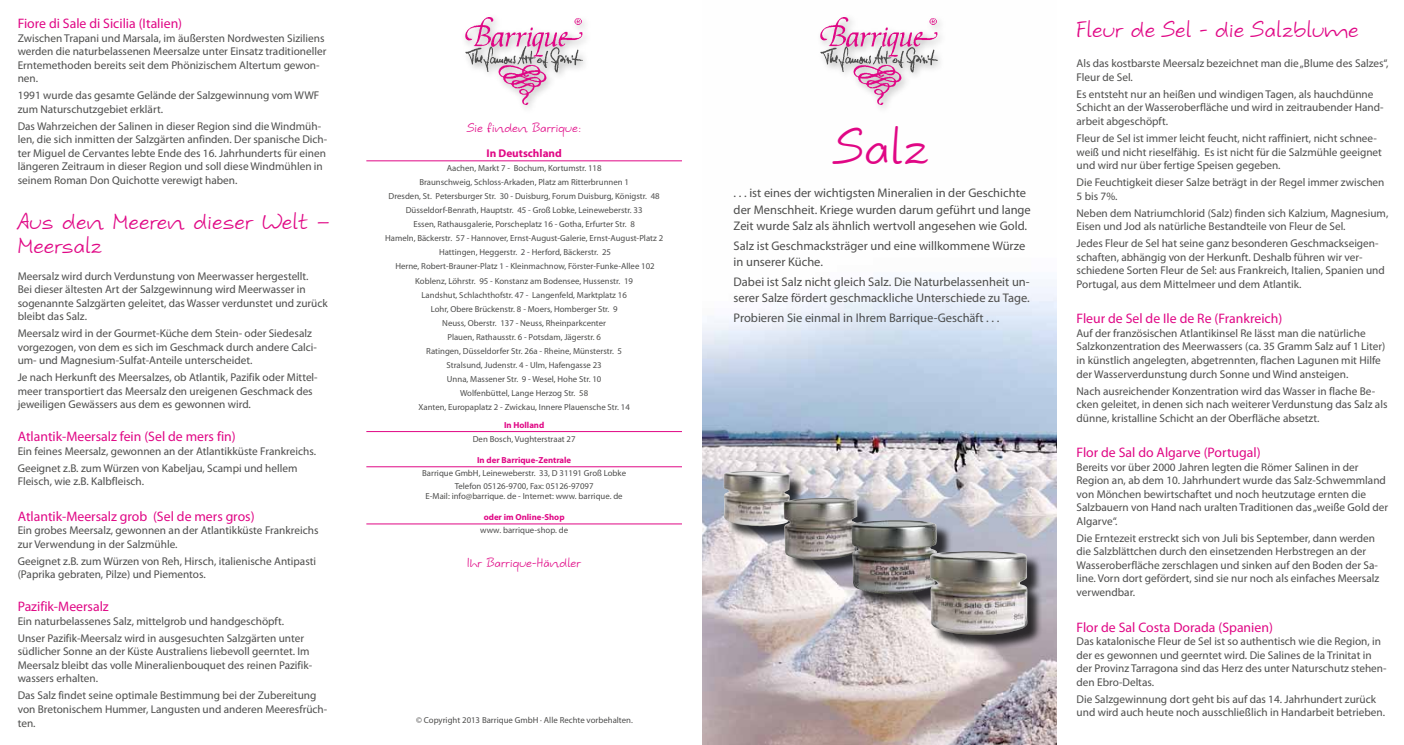
<style>
.page{position:relative;width:1404px;height:745px;background:#fff}
.page>*{position:absolute;margin:0;border:0;box-sizing:border-box;transform-origin:0 0}
.t1{font:45px "Hybi 4";color:#e00785}
.t2{font:20px/24px "Hybi 4";color:#e00785}
.t3{font:13.75px "Myriad Pro";color:#e00785}
.t4{font:12.5px/16.2px "Myriad Pro";color:#4d4d4c}
.t5{font:11.25px/13.5px "Myriad Pro";color:#4d4d4c}
.t6{font:11.25px "Hybi 4";color:#e00785}
.t7{font:700 11.25px "Myriad Pro";color:#e00785}
.t8{font:8.75px/14px "Myriad Pro";color:#4d4d4c;text-align:center}
.t9{font:700 8.75px "Myriad Pro";color:#e00785}
</style>
<div class="page">
<img style="left:702px;top:280px;width:354px;height:464px">
<hr style="left:366px;top:160px;width:316px;height:1px;background:#e00785">
<hr style="left:366px;top:431px;width:316px;height:1px;background:#e00785">
<hr style="left:366px;top:466px;width:316px;height:1px;background:#e00785">
<hr style="left:366px;top:523px;width:316px;height:1px;background:#e00785">
<img style="left:465px;top:18px;width:117px;height:87px">
<img style="left:465px;top:47px;width:117px;height:25px">
<img style="left:820px;top:18px;width:117px;height:87px">
<img style="left:820px;top:47px;width:117px;height:25px">
<div style="left:725px;top:472px;width:80px;height:69px;background:#000;opacity:.75"></div>
<img style="left:723px;top:470px;width:67px;height:56px">
<div style="left:785px;top:499px;width:87px;height:76px;background:#000;opacity:.75"></div>
<img style="left:783px;top:497px;width:74px;height:64px">
<div style="left:853px;top:521px;width:99px;height:88px;background:#000;opacity:.75"></div>
<img style="left:850px;top:519px;width:87px;height:75px">
<div style="left:931px;top:552px;width:112px;height:98px;background:#000;opacity:.75"></div>
<img style="left:929px;top:550px;width:99px;height:84px">
<p class="t3" style="left:18px;top:15px;width:166px">Fiore di Sale di Sicilia (Italien)</p>
<p class="t5" style="left:18px;top:31px;width:310px">Zwischen Trapani und Marsala, im äußersten Nordwesten Siziliens werden die naturbelassenen Meersalze unter Einsatz traditioneller Erntemethoden bereits seit dem Phönizischem Altertum gewon&shy;nen.</p>
<p class="t5" style="left:18px;top:88px;width:303px">1991 wurde das gesamte Gelände der Salzgewinnung vom WWF zum Naturschutzgebiet erklärt.</p>
<p class="t5" style="left:18px;top:119px;width:311px">Das Wahrzeichen der Salinen in dieser Region sind die Windmüh&shy;len, die sich inmitten der Salzgärten anfinden. Der spanische Dich&shy;ter Miguel de Cervantes lebte Ende des 16. Jahrhunderts für einen längeren Zeitraum in dieser Region und soll diese Windmühlen in seinem Roman Don Quichotte verewigt haben.</p>
<h2 class="t2" style="left:18px;top:212px;width:313px">Aus den Meeren dieser Welt –<br>Meersalz</h2>
<p class="t5" style="left:18px;top:268px;width:311px">Meersalz wird durch Verdunstung von Meerwasser hergestellt.<br>Bei dieser ältesten Art der Salzgewinnung wird Meerwasser in sogenannte Salzgärten geleitet, das Wasser verdunstet und zurück bleibt das Salz.</p>
<p class="t5" style="left:18px;top:326px;width:301px">Meersalz wird in der Gourmet-Küche dem Stein- oder Siedesalz vorgezogen, von dem es sich im Geschmack durch andere Calci&shy;um- und Magnesium-Sulfat-Anteile unterscheidet.</p>
<p class="t5" style="left:18px;top:370px;width:301px">Je nach Herkunft des Meersalzes, ob Atlantik, Pazifik oder Mittel&shy;meer transportiert das Meersalz den ureigenen Geschmack des jeweiligen Gewässers aus dem es gewonnen wird.</p>
<p class="t3" style="left:18px;top:427px;width:219px">Atlantik-Meersalz fein (Sel de mers fin)</p>
<p class="t5" style="left:18px;top:442px;width:300px;line-height:17px">Ein feines Meersalz, gewonnen an der Atlantikküste Frankreichs.<br>Geeignet z.B. zum Würzen von Kabeljau, Scampi und hellem</p>
<p class="t5" style="left:18px;top:474px;width:128px">Fleisch, wie z.B. Kalbfleisch.</p>
<p class="t3" style="left:18px;top:507px;width:238px">Atlantik-Meersalz grob (Sel de mers gros)</p>
<p class="t5" style="left:18px;top:523px;width:302px">Ein grobes Meersalz, gewonnen an der Atlantikküste Frankreichs zur Verwendung in der Salzmühle.</p>
<p class="t5" style="left:18px;top:554px;width:300px">Geeignet z.B. zum Würzen von Reh, Hirsch, italienische Antipasti (Paprika gebraten, Pilze) und Piementos.</p>
<p class="t3" style="left:18px;top:597px;width:93px">Pazifik-Meersalz</p>
<p class="t5" style="left:18px;top:612px;width:288px;line-height:17px">Ein naturbelassenes Salz, mittelgrob und handgeschöpft.<br>Unser Pazifik-Meersalz wird in ausgesuchten Salzgärten unter</p>
<p class="t5" style="left:18px;top:644px;width:296px">südlicher Sonne an der Küste Australiens liebevoll geerntet. Im<br>Meersalz bleibt das volle Mineralienbouquet des reinen Pazifik&shy;wassers erhalten.</p>
<p class="t5" style="left:18px;top:688px;width:311px">Das Salz findet seine optimale Bestimmung bei der Zubereitung von Bretonischem Hummer, Langusten und anderen Meeresfrüch&shy;ten.</p>
<p class="t6" style="left:467px;top:121px;width:115px">Sie finden Barrique:</p>
<p class="t7" style="left:486px;top:146px;width:77px">In Deutschland</p>
<p class="t8" style="left:385px;top:161px;width:279px">Aachen, Markt 7 - Bochum, Kortumstr. 118<br>Braunschweig, Schloss-Arkaden, Platz am Ritterbrunnen 1<br>Dresden, St. Petersburger Str. 30 - Duisburg, Forum Duisburg, Königstr. 48<br>Düsseldorf-Benrath, Hauptstr. 45 - Groß Lobke, Leineweberstr. 33<br>Essen, Rathausgalerie, Porscheplatz 16 - Gotha, Erfurter Str. 8<br>Hameln, Bäckerstr. 57 - Hannover, Ernst-August-Galerie, Ernst-August-Platz 2<br>Hattingen, Heggerstr. 2 - Herford, Bäckerstr. 25<br>Herne, Robert-Brauner-Platz 1 - Kleinmachnow, Förster-Funke-Allee 102<br>Koblenz, Löhrstr. 95 - Konstanz am Bodensee, Hussenstr. 19<br>Landshut, Schlachthofstr. 47 - Langenfeld, Marktplatz 16<br>Lohr, Obere Brückenstr. 8 - Moers, Homberger Str. 9<br>Neuss, Oberstr. 137 - Neuss, Rheinparkcenter<br>Plauen, Rathausstr. 6 - Potsdam, Jägerstr. 6<br>Ratingen, Düsseldorfer Str. 26a - Rheine, Münsterstr. 5<br>Stralsund, Judenstr. 4 - Ulm, Hafengasse 23<br>Unna, Massener Str. 9 - Wesel, Hohe Str. 10<br>Wolfenbüttel, Lange Herzog Str. 58<br>Xanten, Europaplatz 2 - Zwickau, Innere Plauensche Str. 14</p>
<p class="t9" style="left:504px;top:419px;width:42px">In Holland</p>
<p class="t8" style="left:472px;top:431px;width:104px">Den Bosch, Vughterstraat 27</p>
<p class="t9" style="left:477px;top:454px;width:96px">In der Barrique-Zentrale</p>
<p class="t8" style="left:422px;top:466px;width:205px;line-height:13.1px">Barrique GmbH, Leineweberstr. 33, D 31191 Groß Lobke<br>Telefon 05126-9700, Fax: 05126-97097</p>
<p class="t8" style="left:425px;top:488px;width:198px">E-Mail: info@barrique. de - Internet: www. barrique. de</p>
<p class="t9" style="left:483px;top:511px;width:82px">oder im Online-Shop</p>
<p class="t8" style="left:480px;top:523px;width:89px">www. barrique-shop. de</p>
<p class="t6" style="left:467px;top:555px;width:115px">Ihr Barrique-Händler</p>
<p class="t8" style="left:416px;top:712px;width:218px">© Copyright 2013 Barrique GmbH · Alle Rechte vorbehalten.</p>
<h1 class="t1" style="left:835px;top:121px;width:95px">Salz</h1>
<p class="t4" style="left:733px;top:185px;width:299px">. . . ist eines der wichtigsten Mineralien in der Geschichte der Menschheit. Kriege wurden darum geführt und lange<br>Zeit wurde Salz als ähnlich wertvoll angesehen wie Gold.</p>
<p class="t4" style="left:733px;top:237px;width:293px">Salz ist Geschmacksträger und eine willkommene Würze in unserer Küche.</p>
<p class="t4" style="left:733px;top:273px;width:298px">Dabei ist Salz nicht gleich Salz. Die Naturbelassenheit un&shy;serer Salze fördert geschmackliche Unterschiede zu Tage.</p>
<p class="t4" style="left:733px;top:309px;width:267px">Probieren Sie einmal in Ihrem Barrique-Geschäft . . .</p>
<h2 class="t2" style="left:1076px;top:20px;width:283px">Fleur de Sel - die Salzblume</h2>
<p class="t5" style="left:1076px;top:57px;width:313px">Als das kostbarste Meersalz bezeichnet man die „Blume des Salzes“,<br>Fleur de Sel.</p>
<p class="t5" style="left:1076px;top:87px;width:308px">Es entsteht nur an heißen und windigen Tagen, als hauchdünne<br>Schicht an der Wasseroberfläche und wird in zeitraubender Hand&shy;arbeit abgeschöpft.</p>
<p class="t5" style="left:1076px;top:131px;width:307px">Fleur de Sel ist immer leicht feucht, nicht raffiniert, nicht schnee&shy;weiß und nicht rieselfähig. Es ist nicht für die Salzmühle geeignet und wird nur über fertige Speisen gegeben.</p>
<p class="t5" style="left:1076px;top:175px;width:309px">Die Feuchtigkeit dieser Salze beträgt in der Regel immer zwischen<br>5 bis 7%.</p>
<p class="t5" style="left:1076px;top:206px;width:313px">Neben dem Natriumchlorid (Salz) finden sich Kalzium, Magnesium,<br>Eisen und Jod als natürliche Bestandteile von Fleur de Sel.</p>
<p class="t5" style="left:1076px;top:236px;width:310px">Jedes Fleur de Sel hat seine ganz besonderen Geschmackseigen&shy;schaften, abhängig von der Herkunft. Deshalb führen wir ver&shy;schiedene Sorten Fleur de Sel: aus Frankreich, Italien, Spanien und Portugal, aus dem Mittelmeer und dem Atlantik.</p>
<p class="t3" style="left:1076px;top:310px;width:207px">Fleur de Sel de Ile de Re (Frankreich)</p>
<p class="t5" style="left:1076px;top:326px;width:310px">Auf der französischen Atlantikinsel Re lässt man die natürliche Salzkonzentration des Meerwassers (ca. 35 Gramm Salz auf 1 Liter) in künstlich angelegten, abgetrennten, flachen Lagunen mit Hilfe der Wasserverdunstung durch Sonne und Wind ansteigen.</p>
<p class="t5" style="left:1076px;top:383px;width:312px">Nach ausreichender Konzentration wird das Wasser in flache Be&shy;cken geleitet, in denen sich nach weiterer Verdunstung das Salz als dünne, kristalline Schicht an der Oberfläche absetzt.</p>
<p class="t3" style="left:1076px;top:444px;width:185px">Flor de Sal do Algarve (Portugal)</p>
<p class="t5" style="left:1076px;top:459px;width:313px">Bereits vor über 2000 Jahren legten die Römer Salinen in der Region an, ab dem 10. Jahrhundert wurde das Salz-Schwemmland von Mönchen bewirtschaftet und noch heutzutage ernten die Salzbauern von Hand nach uralten Traditionen das „weiße Gold der Algarve“.</p>
<p class="t5" style="left:1076px;top:531px;width:304px">Die Erntezeit erstreckt sich von Juli bis September, dann werden die Salzblättchen durch den einsetzenden Herbstregen an der Wasseroberfläche zerschlagen und sinken auf den Boden der Sa&shy;line. Vorn dort gefördert, sind sie nur noch als einfaches Meersalz verwendbar.</p>
<p class="t3" style="left:1076px;top:618px;width:198px">Flor de Sal Costa Dorada (Spanien)</p>
<p class="t5" style="left:1076px;top:634px;width:311px">Das katalonische Fleur de Sel ist so authentisch wie die Region, in der es gewonnen und geerntet wird. Die Salines de la Trinitat in der Provinz Tarragona sind das Herz des unter Naturschutz stehen&shy;den Ebro-Deltas.</p>
<p class="t5" style="left:1076px;top:691px;width:310px">Die Salzgewinnung dort geht bis auf das 14. Jahrhundert zurück und wird auch heute noch ausschließlich in Handarbeit betrieben.</p>
</div>
